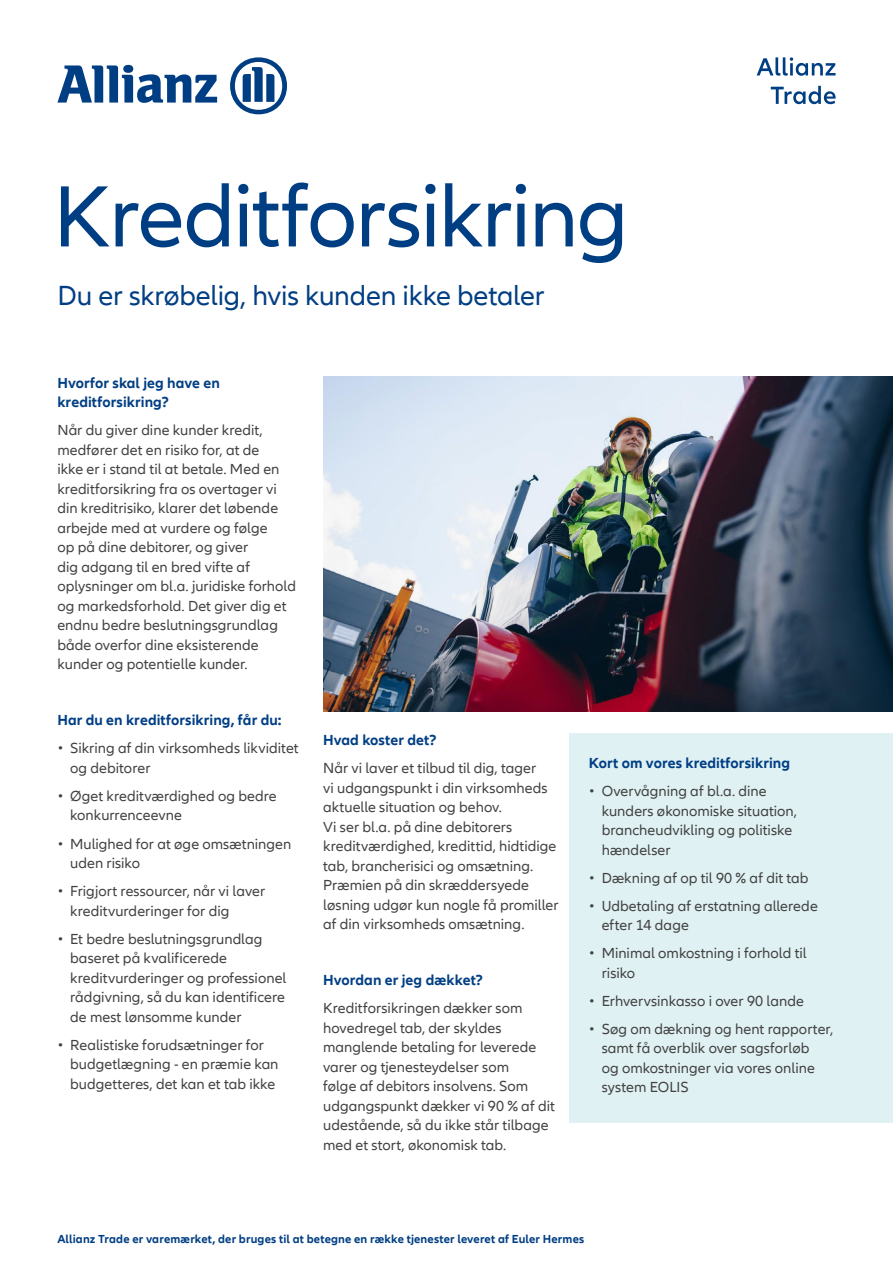
<style>
.page{position:relative;width:893px;height:1263px;background:#fff}
.page>*{position:absolute;margin:0;border:0;box-sizing:border-box;transform-origin:0 0}
.t1{font:90px "Allianz Neo";letter-spacing:-.02em;color:#003e84}
.t2{font:28.5px "Allianz Neo";letter-spacing:-.005em;color:#003e84}
.t3{font:15px/19.5px "Allianz Neo";letter-spacing:.005em;color:#414140}
.t4{font:700 15px/19.5px "Allianz Neo";letter-spacing:.005em;color:#003e84}
.t5{font:700 12px "Allianz Neo";letter-spacing:.015em;color:#003e84}
</style>
<div class="page">
<div style="left:570px;top:733px;width:323px;height:390px;background:#e0f1f4"></div>
<img style="left:323px;top:376px;width:570px;height:335px">
<svg style="left:57px;top:65px;width:160px;height:38px"></svg>
<svg style="left:230px;top:57px;width:57px;height:57px"></svg>
<svg style="left:771px;top:86px;width:65px;height:18px"></svg>
<svg style="left:757px;top:57px;width:79px;height:19px"></svg>
<h1 class="t1" style="left:53px;top:165px;width:577px">Kreditforsikring</h1>
<h2 class="t2" style="left:57px;top:279px;width:489px">Du er skrøbelig, hvis kunden ikke betaler</h2>
<p class="t4" style="left:57px;top:373px;width:164px">Hvorfor skal jeg have en kreditforsikring?</p>
<p class="t3" style="left:57px;top:421px;width:240px">Når du giver dine kunder kredit, medfører det en risiko for, at de<br>ikke er i stand til at betale. Med en kreditforsikring fra os overtager vi din kreditrisiko, klarer det løbende arbejde med at vurdere og følge<br>op på dine debitorer, og giver<br>dig adgang til en bred vifte af oplysninger om bl.a. juridiske forhold og markedsforhold. Det giver dig et endnu bedre beslutningsgrundlag både overfor dine eksisterende kunder og potentielle kunder.</p>
<p class="t4" style="left:57px;top:711px;width:226px">Har du en kreditforsikring, får du:</p>
<p class="t3" style="left:70px;top:739px;width:230px;text-indent:-13px">• Sikring af din virksomheds likviditet og debitorer</p>
<p class="t3" style="left:70px;top:787px;width:208px;text-indent:-13px">• Øget kreditværdighed og bedre konkurrenceevne</p>
<p class="t3" style="left:70px;top:834px;width:223px;text-indent:-13px">• Mulighed for at øge omsætningen uden risiko</p>
<p class="t3" style="left:70px;top:882px;width:197px;text-indent:-13px">• Frigjort ressourcer, når vi laver kreditvurderinger for dig</p>
<p class="t3" style="left:70px;top:929px;width:218px;text-indent:-13px">• Et bedre beslutningsgrundlag baseret på kvalificerede kreditvurderinger og professionel rådgivning, så du kan identificere de mest lønsomme kunder</p>
<p class="t3" style="left:70px;top:1035px;width:210px;text-indent:-13px">• Realistiske forudsætninger for budgetlægning - en præmie kan budgetteres, det kan et tab ikke</p>
<p class="t4" style="left:323px;top:731px;width:115px">Hvad koster det?</p>
<p class="t3" style="left:323px;top:759px;width:237px">Når vi laver et tilbud til dig, tager<br>vi udgangspunkt i din virksomheds aktuelle situation og behov.<br>Vi ser bl.a. på dine debitorers kreditværdighed, kredittid, hidtidige tab, brancherisici og omsætning.<br>Præmien på din skræddersyede løsning udgør kun nogle få promiller af din virksomheds omsætning.</p>
<p class="t4" style="left:323px;top:971px;width:161px">Hvordan er jeg dækket?</p>
<p class="t3" style="left:323px;top:999px;width:233px">Kreditforsikringen dækker som hovedregel tab, der skyldes manglende betaling for leverede varer og tjenesteydelser som<br>følge af debitors insolvens. Som udgangspunkt dækker vi 90 % af dit udestående, så du ikke står tilbage med et stort, økonomisk tab.</p>
<p class="t4" style="left:589px;top:754px;width:203px">Kort om vores kreditforsikring</p>
<p class="t3" style="left:602px;top:782px;width:197px;text-indent:-13px">• Overvågning af bl.a. dine kunders økonomiske situation, brancheudvikling og politiske hændelser</p>
<p class="t3" style="left:589px;top:868px;width:221px">• Dækning af op til 90 % af dit tab</p>
<p class="t3" style="left:602px;top:896px;width:218px;text-indent:-13px">• Udbetaling af erstatning allerede efter 14 dage</p>
<p class="t3" style="left:602px;top:944px;width:206px;text-indent:-13px">• Minimal omkostning i forhold til risiko</p>
<p class="t3" style="left:589px;top:992px;width:216px">• Erhvervsinkasso i over 90 lande</p>
<p class="t3" style="left:602px;top:1020px;width:233px;text-indent:-13px">• Søg om dækning og hent rapporter, samt få overblik over sagsforløb<br>og omkostninger via vores online system EOLIS</p>
<p class="t5" style="left:57px;top:1232px;width:528px">Allianz Trade er varemærket, der bruges til at betegne en række tjenester leveret af Euler Hermes</p>
</div>
